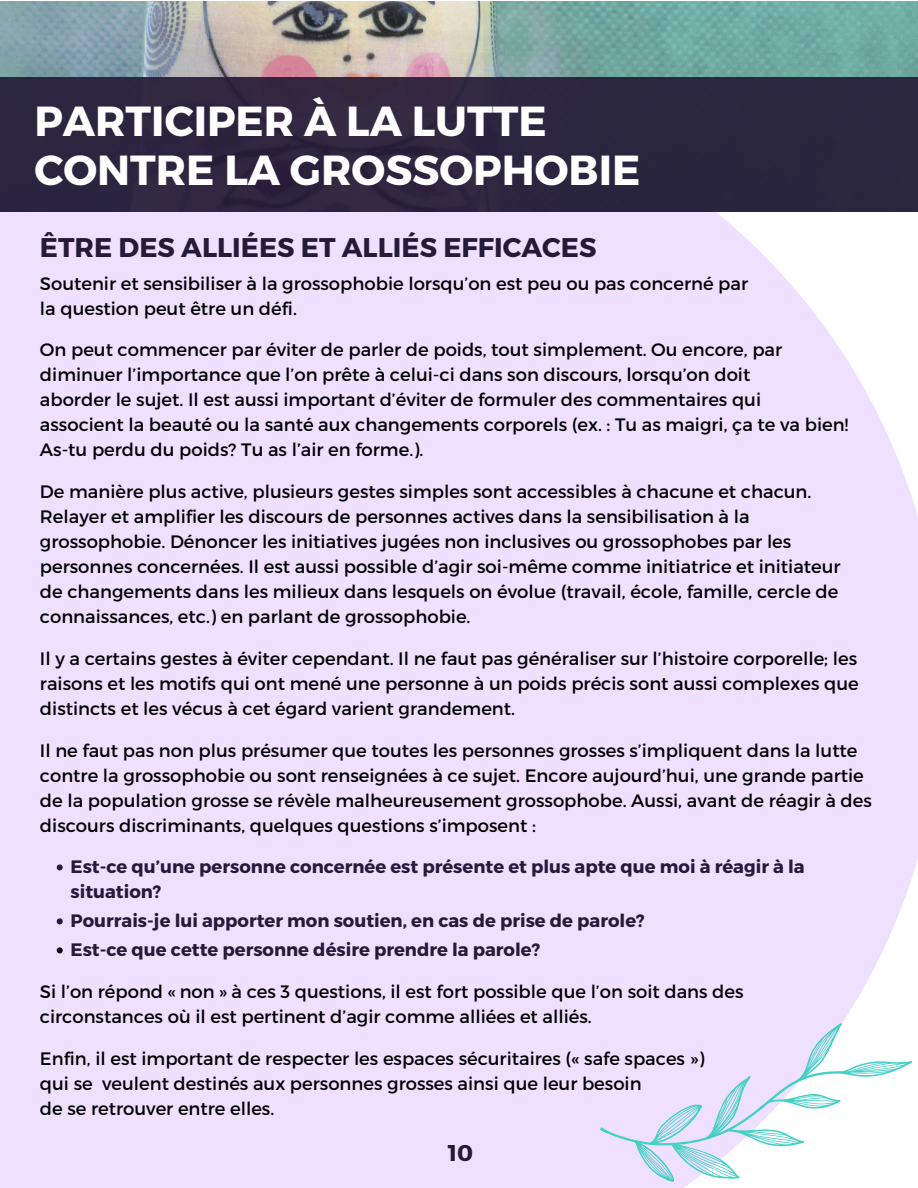
<style>
.page{position:relative;width:918px;height:1188px;background:#fff}
.page>*{position:absolute;margin:0;border:0;box-sizing:border-box;transform-origin:0 0}
.t1{font:700 42px/49.5px "Montserrat";color:#fff}
.t2{font:700 27px "Montserrat";color:#251b37}
.t3{font:700 22.8px "Montserrat";color:#251b37}
.t4{font:18px/25px "Montserrat";color:#000}
.t5{font:700 18px/25px "Montserrat";color:#251b37}
</style>
<div class="page">
<div style="left:0;top:212px;width:918px;height:976px;background:#f0e0ff"></div>
<img style="left:0;top:1px;width:918px;height:77px">
<div style="left:0;top:78px;width:918px;height:134px;background:#2b263f"></div>
<svg style="left:57px;top:864px;width:6px;height:6px"></svg>
<svg style="left:57px;top:918px;width:6px;height:6px"></svg>
<svg style="left:57px;top:947px;width:6px;height:6px"></svg>
<svg style="left:591px;top:1015px;width:327px;height:173px;fill:#f0e0ff"></svg>
<h1 class="t1" style="left:34px;top:94px;width:607px">PARTICIPER À LA LUTTE<br>CONTRE LA GROSSOPHOBIE</h1>
<h2 class="t2" style="left:40px;top:230px;width:558px">ÊTRE DES ALLIÉES ET ALLIÉS EFFICACES</h2>
<p class="t4" style="left:40px;top:270px;width:710px">Soutenir et sensibiliser à la grossophobie lorsqu’on est peu ou pas concerné par la question peut être un défi.</p>
<p class="t4" style="left:40px;top:337px;width:810px">On peut commencer par éviter de parler de poids, tout simplement. Ou encore, par diminuer l’importance que l’on prête à celui-ci dans son discours, lorsqu’on doit<br>aborder le sujet. Il est aussi important d’éviter de formuler des commentaires qui associent la beauté ou la santé aux changements corporels (ex. : Tu as maigri, ça te va bien!<br>As-tu perdu du poids? Tu as l’air en forme.).</p>
<p class="t4" style="left:40px;top:478px;width:802px">De manière plus active, plusieurs gestes simples sont accessibles à chacune et chacun.<br>Relayer et amplifier les discours de personnes actives dans la sensibilisation à la grossophobie. Dénoncer les initiatives jugées non inclusives ou grossophobes par les personnes concernées. Il est aussi possible d’agir soi-même comme initiatrice et initiateur de changements dans les milieux dans lesquels on évolue (travail, école, famille, cercle de connaissances, etc.) en parlant de grossophobie.</p>
<p class="t4" style="left:40px;top:645px;width:820px;text-align:justify">Il y a certains gestes à éviter cependant. Il ne faut pas généraliser sur l’histoire corporelle; les raisons et les motifs qui ont mené une personne à un poids précis sont aussi complexes que distincts et les vécus à cet égard varient grandement.</p>
<p class="t4" style="left:40px;top:737px;width:833px">Il ne faut pas non plus présumer que toutes les personnes grosses s’impliquent dans la lutte contre la grossophobie ou sont renseignées à ce sujet. Encore aujourd’hui, une grande partie de la population grosse se révèle malheureusement grossophobe. Aussi, avant de réagir à des discours discriminants, quelques questions s’imposent :</p>
<p class="t5" style="left:71px;top:854px;width:736px">Est-ce qu’une personne concernée est présente et plus apte que moi à réagir à la situation?</p>
<p class="t5" style="left:71px;top:906px;width:576px;line-height:29px">Pourrais-je lui apporter mon soutien, en cas de prise de parole?<br>Est-ce que cette personne désire prendre la parole?</p>
<p class="t4" style="left:40px;top:978px;width:705px">Si l’on répond « non » à ces 3 questions, il est fort possible que l’on soit dans des circonstances où il est pertinent d’agir comme alliées et alliés.</p>
<p class="t4" style="left:40px;top:1045px;width:666px">Enfin, il est important de respecter les espaces sécuritaires (« safe spaces ») qui se veulent destinés aux personnes grosses ainsi que leur besoin<br>de se retrouver entre elles.</p>
<p class="t3" style="left:448px;top:1138px;width:27px">10</p>
</div>
